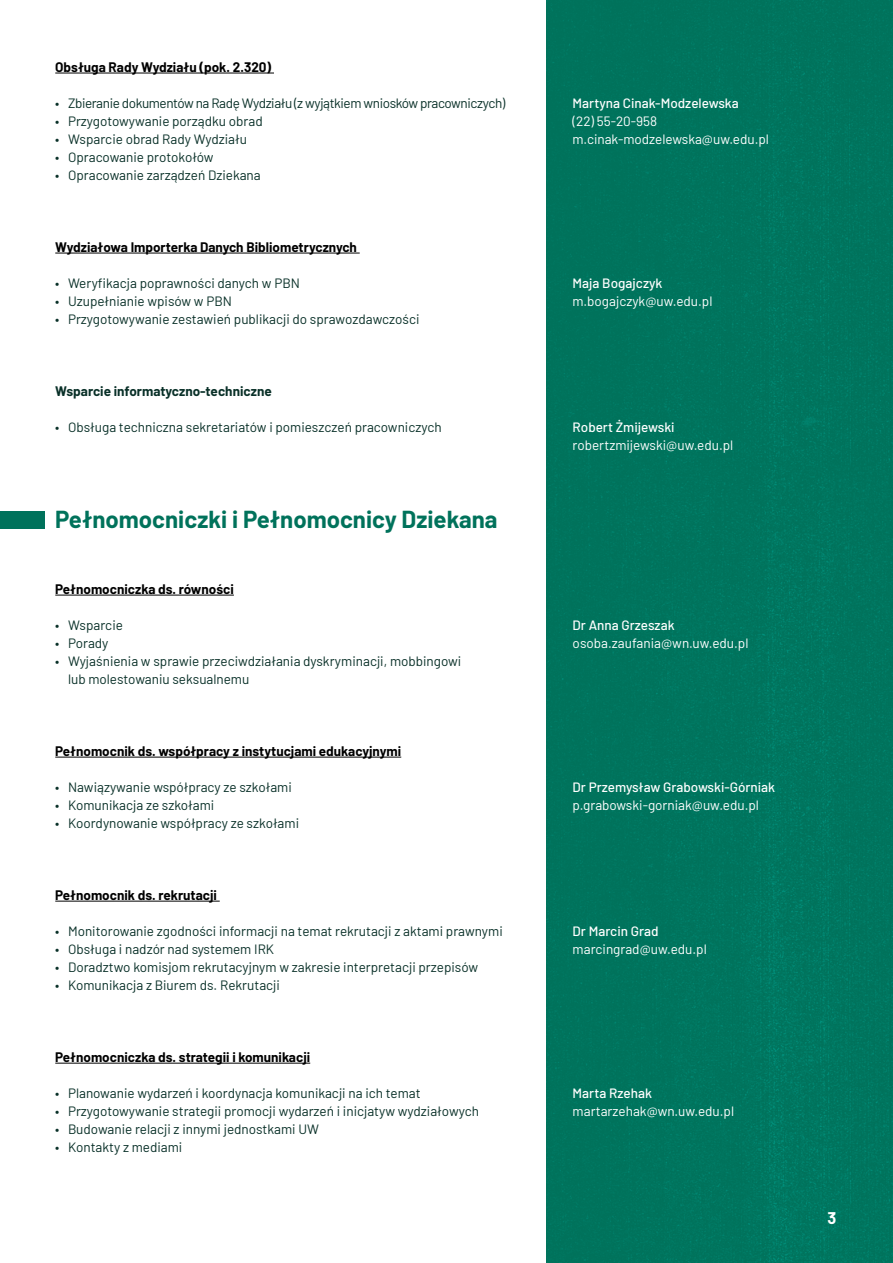
<style>
.page{position:relative;width:893px;height:1263px;background:#fff}
.page>*{position:absolute;margin:0;border:0;box-sizing:border-box;transform-origin:0 0}
.t1{font:700 24px "Barlow";color:#00725b}
.t2{font:700 16.5px "Barlow";color:#fff}
.t3{font:700 15px "Barlow";color:#fff}
.t4{font:13.5px/18px "Barlow";color:#093028}
.t5{font:700 13.5px "Barlow";color:#000}
.t6{font:13.5px/18px "Barlow";color:#fff}
.t7{font:500 13.5px "Barlow";color:#fff}
.t8{font:13.5px "Barlow";letter-spacing:-.03em;color:#093028}
.t9{font:700 13.5px "Barlow";color:#093028}
</style>
<div class="page">
<div style="left:546px;top:0;width:347px;height:1263px;background:#00745d"></div>
<hr style="left:55px;top:73px;width:219px;height:1px;background:#000">
<hr style="left:55px;top:253px;width:305px;height:1px;background:#000">
<hr style="left:55px;top:595px;width:179px;height:1px;background:#000">
<hr style="left:55px;top:757px;width:346px;height:1px;background:#000">
<hr style="left:55px;top:901px;width:165px;height:1px;background:#000">
<hr style="left:55px;top:1063px;width:255px;height:1px;background:#000">
<div style="left:0;top:511px;width:44px;height:18px;background:#00725b"></div>
<p class="t5" style="left:55px;top:57px;width:217px">Obsługa Rady Wydziału (pok. 2.320)</p>
<p class="t8" style="left:55px;top:93px;width:452px">• Zbieranie dokumentów na Radę Wydziału (z wyjątkiem wniosków pracowniczych)</p>
<p class="t4" style="left:55px;top:111px;width:209px">• Przygotowywanie porządku obrad</p>
<p class="t4" style="left:55px;top:129px;width:193px">• Wsparcie obrad Rady Wydziału</p>
<p class="t4" style="left:55px;top:147px;width:160px">• Opracowanie protokołów</p>
<p class="t4" style="left:55px;top:165px;width:207px">• Opracowanie zarządzeń Dziekana</p>
<p class="t5" style="left:55px;top:237px;width:303px">Wydziałowa Importerka Danych Bibliometrycznych</p>
<p class="t4" style="left:55px;top:273px;width:246px">• Weryfikacja poprawności danych w PBN</p>
<p class="t4" style="left:55px;top:291px;width:178px">• Uzupełnianie wpisów w PBN</p>
<p class="t4" style="left:55px;top:309px;width:366px">• Przygotowywanie zestawień publikacji do sprawozdawczości</p>
<p class="t9" style="left:55px;top:381px;width:218px">Wsparcie informatyczno-techniczne</p>
<p class="t4" style="left:55px;top:417px;width:388px">• Obsługa techniczna sekretariatów i pomieszczeń pracowniczych</p>
<h1 class="t1" style="left:55px;top:502px;width:444px">Pełnomocniczki i Pełnomocnicy Dziekana</h1>
<p class="t5" style="left:55px;top:579px;width:180px">Pełnomocniczka ds. równości</p>
<p class="t4" style="left:55px;top:615px;width:69px">• Wsparcie</p>
<p class="t4" style="left:55px;top:633px;width:55px">• Porady</p>
<p class="t4" style="left:68px;top:651px;width:395px;text-indent:-13px">• Wyjaśnienia w sprawie przeciwdziałania dyskryminacji, mobbingowi lub molestowaniu seksualnemu</p>
<p class="t5" style="left:55px;top:741px;width:347px">Pełnomocnik ds. współpracy z instytucjami edukacyjnymi</p>
<p class="t4" style="left:55px;top:777px;width:238px">• Nawiązywanie współpracy ze szkołami</p>
<p class="t4" style="left:55px;top:795px;width:161px">• Komunikacja ze szkołami</p>
<p class="t4" style="left:55px;top:813px;width:245px">• Koordynowanie współpracy ze szkołami</p>
<p class="t5" style="left:55px;top:885px;width:163px">Pełnomocnik ds. rekrutacji</p>
<p class="t4" style="left:55px;top:921px;width:449px">• Monitorowanie zgodności informacji na temat rekrutacji z aktami prawnymi</p>
<p class="t4" style="left:55px;top:939px;width:220px">• Obsługa i nadzór nad systemem IRK</p>
<p class="t4" style="left:55px;top:957px;width:424px">• Doradztwo komisjom rekrutacyjnym w zakresie interpretacji przepisów</p>
<p class="t4" style="left:55px;top:975px;width:226px">• Komunikacja z Biurem ds. Rekrutacji</p>
<p class="t5" style="left:55px;top:1047px;width:256px">Pełnomocniczka ds. strategii i komunikacji</p>
<p class="t4" style="left:55px;top:1083px;width:367px">• Planowanie wydarzeń i koordynacja komunikacji na ich temat</p>
<p class="t4" style="left:55px;top:1101px;width:425px">• Przygotowywanie strategii promocji wydarzeń i inicjatyw wydziałowych</p>
<p class="t4" style="left:55px;top:1119px;width:265px">• Budowanie relacji z innymi jednostkami UW</p>
<p class="t4" style="left:55px;top:1137px;width:129px">• Kontakty z mediami</p>
<p class="t7" style="left:573px;top:93px;width:168px">Martyna Cinak-Modzelewska</p>
<p class="t6" style="left:573px;top:111px;width:198px">(22) 55-20-958 m.cinak-modzelewska@uw.edu.pl</p>
<p class="t7" style="left:573px;top:273px;width:91px">Maja Bogajczyk</p>
<p class="t6" style="left:573px;top:291px;width:141px">m.bogajczyk@uw.edu.pl</p>
<p class="t7" style="left:573px;top:417px;width:104px">Robert Żmijewski</p>
<p class="t6" style="left:573px;top:435px;width:162px">robertzmijewski@uw.edu.pl</p>
<p class="t7" style="left:573px;top:615px;width:103px">Dr Anna Grzeszak</p>
<p class="t6" style="left:573px;top:633px;width:177px">osoba.zaufania@wn.uw.edu.pl</p>
<p class="t7" style="left:573px;top:777px;width:204px">Dr Przemysław Grabowski-Górniak</p>
<p class="t6" style="left:573px;top:795px;width:188px">p.grabowski-gorniak@uw.edu.pl</p>
<p class="t7" style="left:573px;top:921px;width:87px">Dr Marcin Grad</p>
<p class="t6" style="left:573px;top:939px;width:136px">marcingrad@uw.edu.pl</p>
<p class="t7" style="left:573px;top:1083px;width:81px">Marta Rzehak</p>
<p class="t6" style="left:573px;top:1101px;width:163px">martarzehak@wn.uw.edu.pl</p>
<p class="t2" style="left:827px;top:1206px;width:10px">3</p>
<p class="t3" style="left:825px;top:1208px;width:9px">7</p>
</div>
